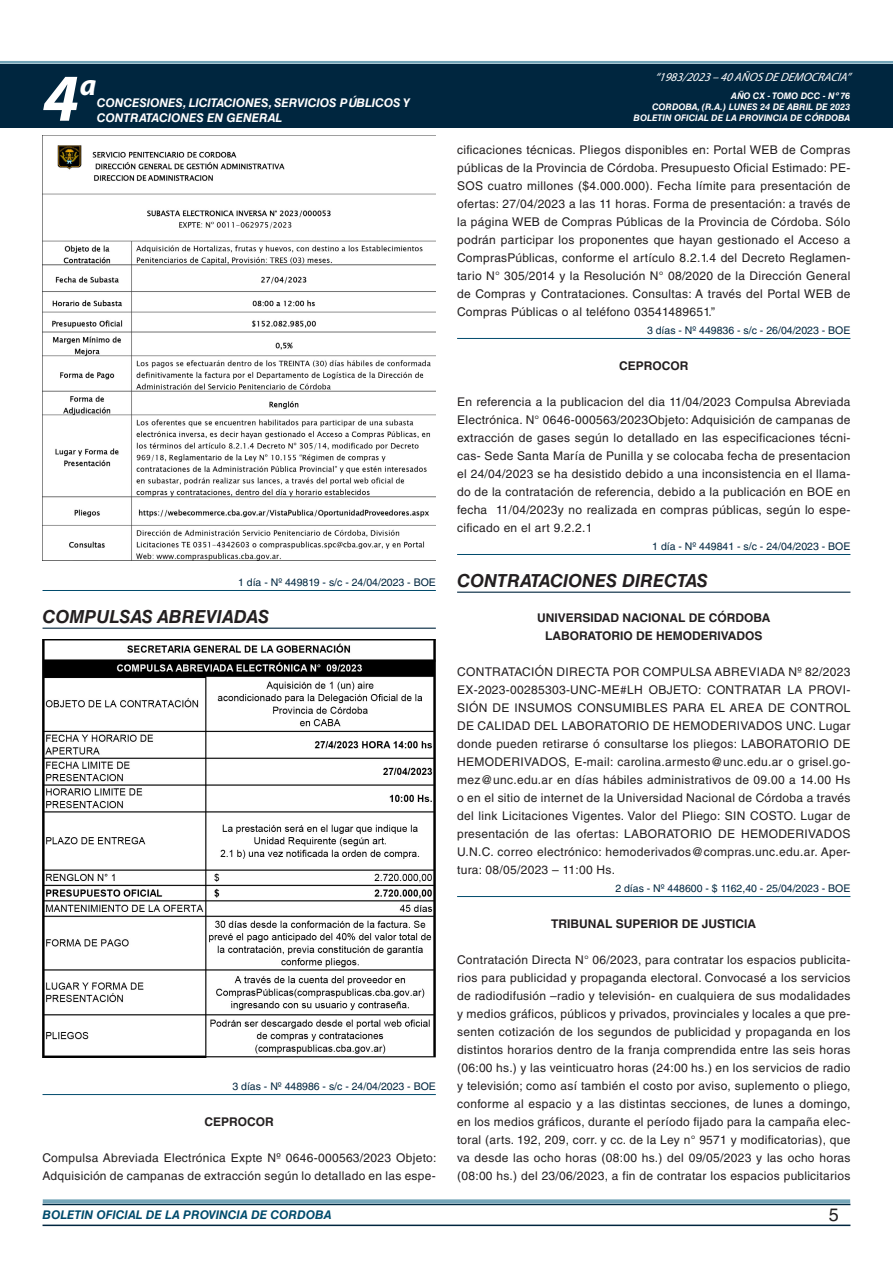
<style>
.page{position:relative;width:893px;height:1263px;background:#fff}
.page>*{position:absolute;margin:0;border:0;box-sizing:border-box;transform-origin:0 0}
.t1{font:italic 700 67.5px "Myriad Pro";color:#fff}
.t2{font:italic 700 30px "Myriad Pro";color:#fff}
.NOMBRE_DE_MINISTERIO{font:italic 700 18px "Helvetica LT Std";color:#231f20}
.t3{font:18px "Helvetica LT Std";color:#231f20}
.TEXTO_BASE{font:12px/18px "Helvetica LT Std";letter-spacing:.025em;color:#231f20;text-align:justify}
.RESUELVE{font:700 12px "Helvetica LT Std";color:#231f20}
.t4{font:italic 700 12px/14.4px "Helvetica LT Std";color:#fff}
.t5{font:italic 700 12px "Helvetica LT Std";color:#004b6c}
.t6{font:italic 12px "Myriad Pro";color:#fff}
.FECHA_DE_VENCIMIENTO{font:10.5px "Helvetica LT Std";color:#00263f}
.t7{font:italic 700 9px/10.8px "Helvetica LT Std";color:#fff;text-align:right}
</style>
<div class="page">
<div style="left:0;top:61px;width:893px;height:6px;background:#fff;opacity:.75"></div>
<hr style="left:43px;top:1224px;width:807px;height:2px;background:#00263f">
<div style="left:42px;top:1198px;width:809px;height:8px;background:#fff;opacity:.75"></div>
<div style="left:0;top:64px;width:893px;height:64px;background:#00263f"></div>
<hr style="left:43px;top:590px;width:393px;height:1px;background:#004b6c">
<hr style="left:43px;top:628px;width:393px;height:1px;background:#00263f">
<hr style="left:43px;top:1094px;width:393px;height:1px;background:#004b6c">
<img style="left:43px;top:135px;width:393px;height:425px">
<img style="left:43px;top:639px;width:393px;height:419px">
<hr style="left:457px;top:338px;width:393px;height:1px;background:#004b6c">
<hr style="left:457px;top:554px;width:393px;height:1px;background:#004b6c">
<hr style="left:457px;top:592px;width:393px;height:1px;background:#00263f">
<hr style="left:457px;top:896px;width:393px;height:1px;background:#004b6c">
<h1 class="t1" style="left:43px;top:54px;width:38px">4</h1>
<h2 class="t2" style="left:80px;top:66px;width:18px">a</h2>
<p class="t4" style="left:97px;top:96px;width:315px">CONCESIONES, LICITACIONES, SERVICIOS PÚBLICOS Y<br>CONTRATACIONES EN GENERAL</p>
<p class="FECHA_DE_VENCIMIENTO" style="left:238px;top:576px;width:199px">1 día - Nº 449819 - s/c - 24/04/2023 - BOE</p>
<p class="NOMBRE_DE_MINISTERIO" style="left:43px;top:606px;width:228px">COMPULSAS ABREVIADAS</p>
<p class="FECHA_DE_VENCIMIENTO" style="left:232px;top:1080px;width:205px">3 días - Nº 448986 - s/c - 24/04/2023 - BOE</p>
<p class="RESUELVE" style="left:205px;top:1114px;width:71px">CEPROCOR</p>
<p class="TEXTO_BASE" style="left:43px;top:1149px;width:395px">Compulsa Abreviada Electrónica Expte Nº 0646-000563/2023 Objeto:<br>Adquisición de campanas de extracción según lo detallado en las espe-</p>
<p class="t6" style="left:655px;top:70px;width:197px">“ 1983/2023 – 40 AÑOS DE DEMOCRACIA”</p>
<p class="t7" style="left:652px;top:91px;width:200px">AÑO CX - TOMO DCC - Nº 76<br>CORDOBA, (R.A.) LUNES 24 DE ABRIL DE 2023</p>
<p class="t7" style="left:634px;top:112px;width:218px">BOLETIN OFICIAL DE LA PROVINCIA DE CÓRDOBA</p>
<p class="TEXTO_BASE" style="left:457px;top:141px;width:395px">cificaciones técnicas. Pliegos disponibles en: Portal WEB de Compras públicas de la Provincia de Córdoba. Presupuesto Oficial Estimado: PE-SOS cuatro millones ($4.000.000). Fecha límite para presentación de ofertas: 27/04/2023 a las 11 horas. Forma de presentación: a través de la página WEB de Compras Públicas de la Provincia de Córdoba. Sólo podrán participar los proponentes que hayan gestionado el Acceso a ComprasPúblicas, conforme el artículo 8.2.1.4 del Decreto Reglamen&shy;tario N° 305/2014 y la Resolución N° 08/2020 de la Dirección General de Compras y Contrataciones. Consultas: A través del Portal WEB de Compras Públicas o al teléfono 03541489651.”</p>
<p class="FECHA_DE_VENCIMIENTO" style="left:647px;top:324px;width:205px">3 días - Nº 449836 - s/c - 26/04/2023 - BOE</p>
<p class="RESUELVE" style="left:619px;top:358px;width:71px">CEPROCOR</p>
<p class="TEXTO_BASE" style="left:457px;top:393px;width:395px">En referencia a la publicacion del dia 11/04/2023 Compulsa Abreviada Electrónica. N° 0646-000563/2023Objeto: Adquisición de campanas de extracción de gases según lo detallado en las especificaciones técni&shy;cas- Sede Santa María de Punilla y se colocaba fecha de presentacion el 24/04/2023 se ha desistido debido a una inconsistencia en el llama&shy;do de la contratación de referencia, debido a la publicación en BOE en fecha 11/04/2023y no realizada en compras públicas, según lo espe&shy;cificado en el art 9.2.2.1</p>
<p class="FECHA_DE_VENCIMIENTO" style="left:652px;top:540px;width:200px">1 día - Nº 449841 - s/c - 24/04/2023 - BOE</p>
<p class="NOMBRE_DE_MINISTERIO" style="left:457px;top:570px;width:252px">CONTRATACIONES DIRECTAS</p>
<p class="RESUELVE" style="left:537px;top:610px;width:235px">UNIVERSIDAD NACIONAL DE CÓRDOBA</p>
<p class="RESUELVE" style="left:545px;top:628px;width:219px">LABORATORIO DE HEMODERIVADOS</p>
<p class="TEXTO_BASE" style="left:457px;top:663px;width:395px">CONTRATACIÓN DIRECTA POR COMPULSA ABREVIADA Nº 82/2023<br>EX-2023-00285303-UNC-ME#LH OBJETO: CONTRATAR LA PROVI-SIÓN DE INSUMOS CONSUMIBLES PARA EL AREA DE CONTROL DE CALIDAD DEL LABORATORIO DE HEMODERIVADOS UNC. Lugar donde pueden retirarse ó consultarse los pliegos: LABORATORIO DE HEMODERIVADOS, E-mail: carolina.armesto@unc.edu.ar o grisel.go&shy;mez@unc.edu.ar en días hábiles administrativos de 09.00 a 14.00 Hs o en el sitio de internet de la Universidad Nacional de Córdoba a través del link Licitaciones Vigentes. Valor del Pliego: SIN COSTO. Lugar de presentación de las ofertas: LABORATORIO DE HEMODERIVADOS U.N.C. correo electrónico: hemoderivados@compras.unc.edu.ar. Aper&shy;tura: 08/05/2023 – 11:00 Hs.</p>
<p class="FECHA_DE_VENCIMIENTO" style="left:615px;top:882px;width:237px">2 días - Nº 448600 - $ 1162,40 - 25/04/2023 - BOE</p>
<p class="RESUELVE" style="left:551px;top:916px;width:206px">TRIBUNAL SUPERIOR DE JUSTICIA</p>
<p class="TEXTO_BASE" style="left:457px;top:951px;width:395px">Contratación Directa N° 06/2023, para contratar los espacios publicita&shy;rios para publicidad y propaganda electoral. Convocasé a los servicios de radiodifusión –radio y televisión- en cualquiera de sus modalidades y medios gráficos, públicos y privados, provinciales y locales a que pre&shy;senten cotización de los segundos de publicidad y propaganda en los distintos horarios dentro de la franja comprendida entre las seis horas (06:00 hs.) y las veinticuatro horas (24:00 hs.) en los servicios de radio y televisión; como así también el costo por aviso, suplemento o pliego, conforme al espacio y a las distintas secciones, de lunes a domingo, en los medios gráficos, durante el período fijado para la campaña elec&shy;toral (arts. 192, 209, corr. y cc. de la Ley n° 9571 y modificatorias), que va desde las ocho horas (08:00 hs.) del 09/05/2023 y las ocho horas (08:00 hs.) del 23/06/2023, a fin de contratar los espacios publicitarios</p>
<p class="t5" style="left:43px;top:1208px;width:290px">BOLETIN OFICIAL DE LA PROVINCIA DE CORDOBA</p>
<h3 class="t3" style="left:829px;top:1204px;width:12px">5</h3>
</div>
